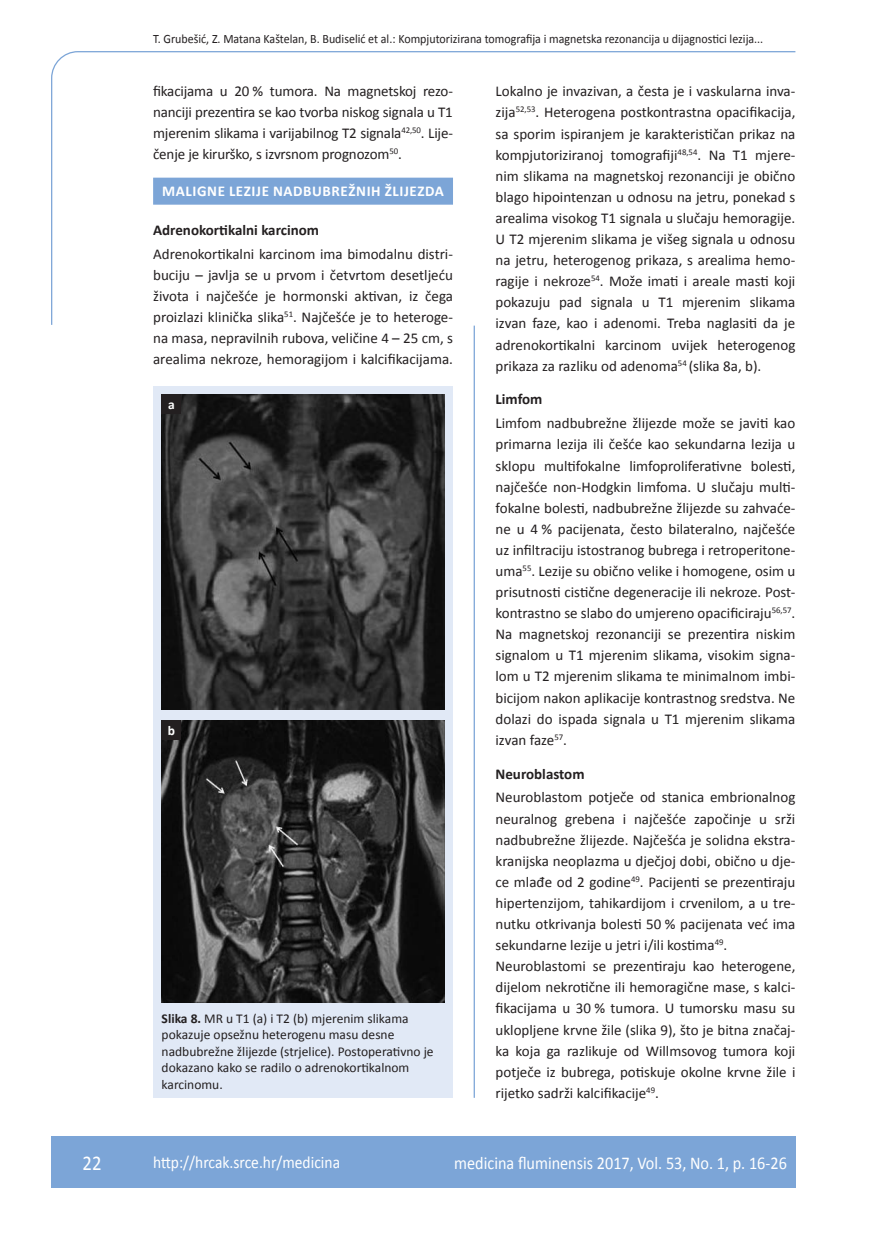
<style>
.page{position:relative;width:872px;height:1234px;background:#fff}
.page>*{position:absolute;margin:0;border:0;box-sizing:border-box;transform-origin:0 0}
.t1{font:21px "Calibri";color:#fff;scale:.9 1}
.t2{font:18px "Calibri";color:#fff;scale:.9 1}
.t3{font:17.25px "Calibri";color:#fff;scale:.9 1}
.t4{font:15px/21.1px "Calibri";color:#231f20;text-align:justify}
.t5{font:700 15px "Calibri";color:#231f20}
.t6{font:700 15px "Calibri";letter-spacing:.04em;color:#fff}
.t7{font:13.5px/16.5px "Calibri";color:#231f20}
.t8{font:700 13.5px "Calibri";color:#fff}
.t9{font:12.75px "Calibri";color:#231f20;scale:.94 1}
.s1{font-weight:700}
</style>
<div class="page">
<svg style="left:51px;top:51px;width:745px;height:274px"></svg>
<hr style="left:473px;top:325px;width:2px;height:772px;background:#7ca5d7">
<div style="left:51px;top:1135px;width:744px;height:51px;background:#7ca5d7"></div>
<div style="left:153px;top:178px;width:300px;height:27px;background:#7ca5d7"></div>
<div style="left:153px;top:386px;width:300px;height:711px;background:#e1e9f6"></div>
<img style="left:162px;top:394px;width:282px;height:315px">
<img style="left:162px;top:720px;width:282px;height:281px">
<div style="left:162px;top:395px;width:19px;height:19px;background:#231f20"></div>
<div style="left:162px;top:720px;width:19px;height:19px;background:#231f20"></div>
<p class="t9" style="left:153px;top:30px;width:650px">T. Grubešić, Z. Matana Kaštelan, B. Budiselić et al.: Kompjutorizirana tomografija i magnetska rezonancija u dijagnostici lezija...</p>
<p class="t4" style="left:153px;top:80px;width:301px">fikacijama u 20 % tumora. Na magnetskoj rezo&shy;nanciji prezentira se kao tvorba niskog signala u T1 mjerenim slikama i varijabilnog T2 signala<sup>42,50</sup>. Lije&shy;čenje je kirurško, s izvrsnom prognozom<sup>50</sup>.</p>
<p class="t6" style="left:162px;top:182px;width:283px">MALIGNE LEZIJE NADBUBREŽNIH ŽLIJEZDA</p>
<p class="t5" style="left:153px;top:221px;width:167px">Adrenokortikalni karcinom</p>
<p class="t4" style="left:153px;top:243px;width:301px">Adrenokortikalni karcinom ima bimodalnu distri&shy;buciju – javlja se u prvom i četvrtom desetljeću života i najčešće je hormonski aktivan, iz čega proizlazi klinička slika<sup>51</sup>. Najčešće je to heteroge&shy;na masa, nepravilnih rubova, veličine 4 – 25 cm, s arealima nekroze, hemoragijom i kalcifikacijama.</p>
<p class="t8" style="left:168px;top:396px;width:8px">a</p>
<p class="t8" style="left:168px;top:722px;width:9px">b</p>
<p class="t7" style="left:162px;top:1009px;width:273px"><span class="s1">Slika 8.</span> MR u T1 (a) i T2 (b) mjerenim slikama pokazuje opsežnu heterogenu masu desne nadbubrežne žlijezde (strjelice). Postoperativno je dokazano kako se radilo o adrenokortikalnom karcinomu.</p>
<p class="t4" style="left:495px;top:80px;width:301px">Lokalno je invazivan, a česta je i vaskularna inva&shy;zija<sup>52,53</sup>. Heterogena postkontrastna opacifikacija, sa sporim ispiranjem je karakterističan prikaz na kompjutoriziranoj tomografiji<sup>48,54</sup>. Na T1 mjere&shy;nim slikama na magnetskoj rezonanciji je obično blago hipointenzan u odnosu na jetru, ponekad s arealima visokog T1 signala u slučaju hemoragije.<br>U T2 mjerenim slikama je višeg signala u odnosu na jetru, heterogenog prikaza, s arealima hemo&shy;ragije i nekroze<sup>54</sup>. Može imati i areale masti koji pokazuju pad signala u T1 mjerenim slikama izvan faze, kao i adenomi. Treba naglasiti da je adrenokortikalni karcinom uvijek heterogenog prikaza za razliku od adenoma<sup>54</sup> (slika 8a, b).</p>
<p class="t5" style="left:495px;top:390px;width:48px">Limfom</p>
<p class="t4" style="left:495px;top:412px;width:301px">Limfom nadbubrežne žlijezde može se javiti kao primarna lezija ili češće kao sekundarna lezija u sklopu multifokalne limfoproliferativne bolesti, najčešće non-Hodgkin limfoma. U slučaju multi&shy;fokalne bolesti, nadbubrežne žlijezde su zahvaće&shy;ne u 4 % pacijenata, često bilateralno, najčešće uz infiltraciju istostranog bubrega i retroperitone&shy;uma<sup>55</sup>. Lezije su obično velike i homogene, osim u prisutnosti cistične degeneracije ili nekroze. Post&shy;kontrastno se slabo do umjereno opacificiraju<sup>56,57</sup>.<br>Na magnetskoj rezonanciji se prezentira niskim signalom u T1 mjerenim slikama, visokim signa&shy;lom u T2 mjerenim slikama te minimalnom imbi&shy;bicijom nakon aplikacije kontrastnog sredstva. Ne dolazi do ispada signala u T1 mjerenim slikama izvan faze<sup>57</sup>.</p>
<p class="t5" style="left:495px;top:764px;width:90px">Neuroblastom</p>
<p class="t4" style="left:495px;top:786px;width:301px;text-align:left">Neuroblastom potječe od stanica embrionalnog neuralnog grebena i najčešće započinje u srži nadbubrežne žlijezde. Najčešća je solidna ekstra&shy;kranijska neoplazma u dječjoj dobi, obično u dje&shy;ce mlađe od 2 godine<sup>49</sup>. Pacijenti se prezentiraju hipertenzijom, tahikardijom i crvenilom, a u tre&shy;nutku otkrivanja bolesti 50 % pacijenata već ima sekundarne lezije u jetri i/ili kostima<sup>49</sup>.<br>Neuroblastomi se prezentiraju kao heterogene, dijelom nekrotične ili hemoragične mase, s kalci&shy;fikacijama u 30 % tumora. U tumorsku masu su uklopljene krvne žile (slika 9), što je bitna značaj&shy;ka koja ga razlikuje od Willmsovog tumora koji potječe iz bubrega, potiskuje okolne krvne žile i rijetko sadrži kalcifikacije<sup>49</sup>.</p>
<h1 class="t1" style="left:82px;top:1149px;width:23px">22</h1>
<p class="t3" style="left:153px;top:1150px;width:209px">http://hrcak.srce.hr/medicina</p>
<p class="t2" style="left:454px;top:1151px;width:371px">medicina fluminensis 2017, Vol. 53, No. 1, p. 16-26</p>
</div>
